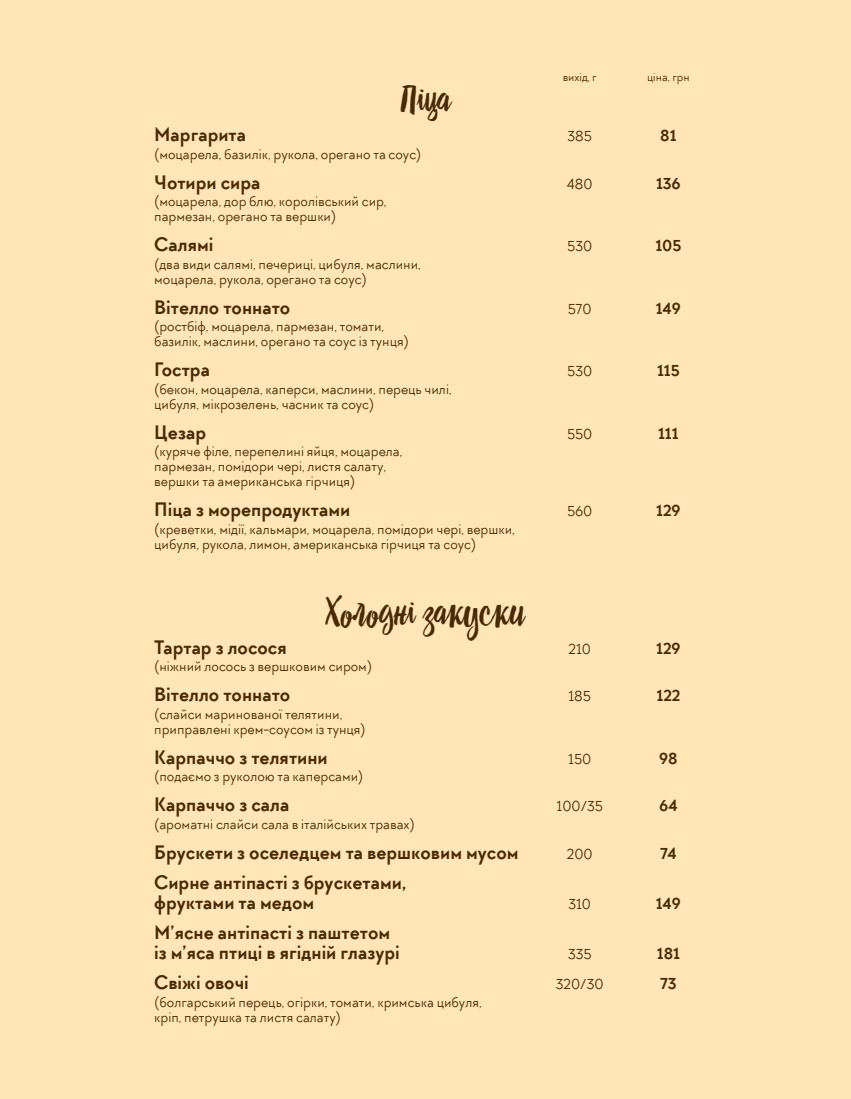
<style>
.page{position:relative;width:851px;height:1099px;background:#fff}
.page>*{position:absolute;margin:0;border:0;box-sizing:border-box;transform-origin:0 0}
.t1{font:37.5px "Drina";color:#4a2a06}
.t2{font:700 20px/20px "TT Chocolates";color:#4a2a06}
.t3{font:700 16.25px "TT Chocolates";color:#4a2a06}
.t4{font:15px/15px "TT Chocolates";color:#4a2a06}
.t5{font:12.5px "TT Chocolates";color:#4a2a06}
</style>
<div class="page">
<div style="left:0;top:0;width:850px;height:1098px;background:#ffe6b6"></div>
<h1 class="t1" style="left:400px;top:76px;width:52px">Піца</h1>
<p class="t5" style="left:562px;top:69px;width:36px">вихід, г</p>
<p class="t5" style="left:647px;top:69px;width:44px">ціна, грн</p>
<h2 class="t2" style="left:154px;top:124px;width:93px">Маргарита</h2>
<p class="t4" style="left:567px;top:129px;width:26px">385</p>
<p class="t3" style="left:660px;top:125px;width:18px">81</p>
<p class="t4" style="left:154px;top:146px;width:268px">(моцарела, базилік, рукола, орегано та соус)</p>
<h2 class="t2" style="left:154px;top:172px;width:108px">Чотири сира</h2>
<p class="t4" style="left:566px;top:176px;width:27px">480</p>
<p class="t3" style="left:656px;top:173px;width:26px">136</p>
<p class="t4" style="left:154px;top:194px;width:234px">(моцарела, дор блю, королівський сир, пармезан, орегано та вершки)</p>
<h2 class="t2" style="left:154px;top:234px;width:61px">Салямі</h2>
<p class="t4" style="left:567px;top:239px;width:26px">530</p>
<p class="t3" style="left:655px;top:235px;width:28px">105</p>
<p class="t4" style="left:154px;top:256px;width:268px">(два види салямі, печериці, цибуля, маслини, моцарела, рукола, орегано та соус)</p>
<h2 class="t2" style="left:154px;top:297px;width:138px">Вітелло тоннато</h2>
<p class="t4" style="left:567px;top:301px;width:25px">570</p>
<p class="t3" style="left:655px;top:298px;width:27px">149</p>
<p class="t4" style="left:154px;top:319px;width:256px">(ростбіф, моцарела, пармезан, томати, базилік, маслини, орегано та соус із тунця)</p>
<h2 class="t2" style="left:154px;top:359px;width:57px">Гостра</h2>
<p class="t4" style="left:567px;top:364px;width:26px">530</p>
<p class="t3" style="left:657px;top:360px;width:24px">115</p>
<p class="t4" style="left:154px;top:381px;width:299px">(бекон, моцарела, каперси, маслини, перець чилі, цибуля, мікрозелень, часник та соус)</p>
<h2 class="t2" style="left:154px;top:422px;width:53px">Цезар</h2>
<p class="t4" style="left:567px;top:426px;width:27px">550</p>
<p class="t3" style="left:658px;top:423px;width:22px">111</p>
<p class="t4" style="left:154px;top:444px;width:250px">(куряче філе, перепелині яйця, моцарела, пармезан, помідори чері, листя салату, вершки та американська гірчиця)</p>
<h2 class="t2" style="left:154px;top:499px;width:198px">Піца з морепродуктами</h2>
<p class="t4" style="left:567px;top:504px;width:27px">560</p>
<p class="t3" style="left:656px;top:500px;width:26px">129</p>
<p class="t4" style="left:154px;top:521px;width:362px">(креветки, мідії, кальмари, моцарела, помідори чері, вершки, цибуля, рукола, лимон, американська гірчиця та соус)</p>
<h1 class="t1" style="left:326px;top:589px;width:200px">Холодні закуски</h1>
<h2 class="t2" style="left:154px;top:637px;width:134px">Тартар з лосося</h2>
<p class="t4" style="left:568px;top:641px;width:24px">210</p>
<p class="t3" style="left:656px;top:638px;width:26px">129</p>
<p class="t4" style="left:154px;top:659px;width:219px">(ніжний лосось з вершковим сиром)</p>
<h2 class="t2" style="left:154px;top:684px;width:138px">Вітелло тоннато</h2>
<p class="t4" style="left:568px;top:689px;width:24px">185</p>
<p class="t3" style="left:656px;top:685px;width:25px">122</p>
<p class="t4" style="left:154px;top:706px;width:213px">(слайси маринованої телятини, приправлені крем-соусом із тунця)</p>
<h2 class="t2" style="left:154px;top:747px;width:175px">Карпаччо з телятини</h2>
<p class="t4" style="left:568px;top:751px;width:25px">150</p>
<p class="t3" style="left:659px;top:748px;width:20px">98</p>
<p class="t4" style="left:154px;top:769px;width:211px">(подаємо з руколою та каперсами)</p>
<h2 class="t2" style="left:154px;top:794px;width:137px">Карпаччо з сала</h2>
<p class="t4" style="left:556px;top:799px;width:48px">100/35</p>
<p class="t3" style="left:659px;top:795px;width:20px">64</p>
<p class="t4" style="left:154px;top:816px;width:262px">(ароматні слайси сала в італійських травах)</p>
<h2 class="t2" style="left:154px;top:842px;width:366px">Брускети з оселедцем та вершковим мусом</h2>
<p class="t4" style="left:566px;top:846px;width:27px">200</p>
<p class="t3" style="left:660px;top:843px;width:18px">74</p>
<h2 class="t2" style="left:154px;top:872px;width:253px">Сирне антіпасті з брускетами, фруктами та медом</h2>
<p class="t4" style="left:568px;top:896px;width:24px">310</p>
<p class="t3" style="left:655px;top:893px;width:27px">149</p>
<h2 class="t2" style="left:154px;top:922px;width:247px">М’ясне антіпасті з паштетом із м’яса птиці в ягідній глазурі</h2>
<p class="t4" style="left:568px;top:946px;width:25px">335</p>
<p class="t3" style="left:656px;top:943px;width:25px">181</p>
<h2 class="t2" style="left:154px;top:972px;width:96px">Свіжі овочі</h2>
<p class="t4" style="left:556px;top:976px;width:49px">320/30</p>
<p class="t3" style="left:660px;top:973px;width:18px">73</p>
<p class="t4" style="left:154px;top:994px;width:329px">(болгарський перець, огірки, томати, кримська цибуля, кріп, петрушка та листя салату)</p>
</div>
